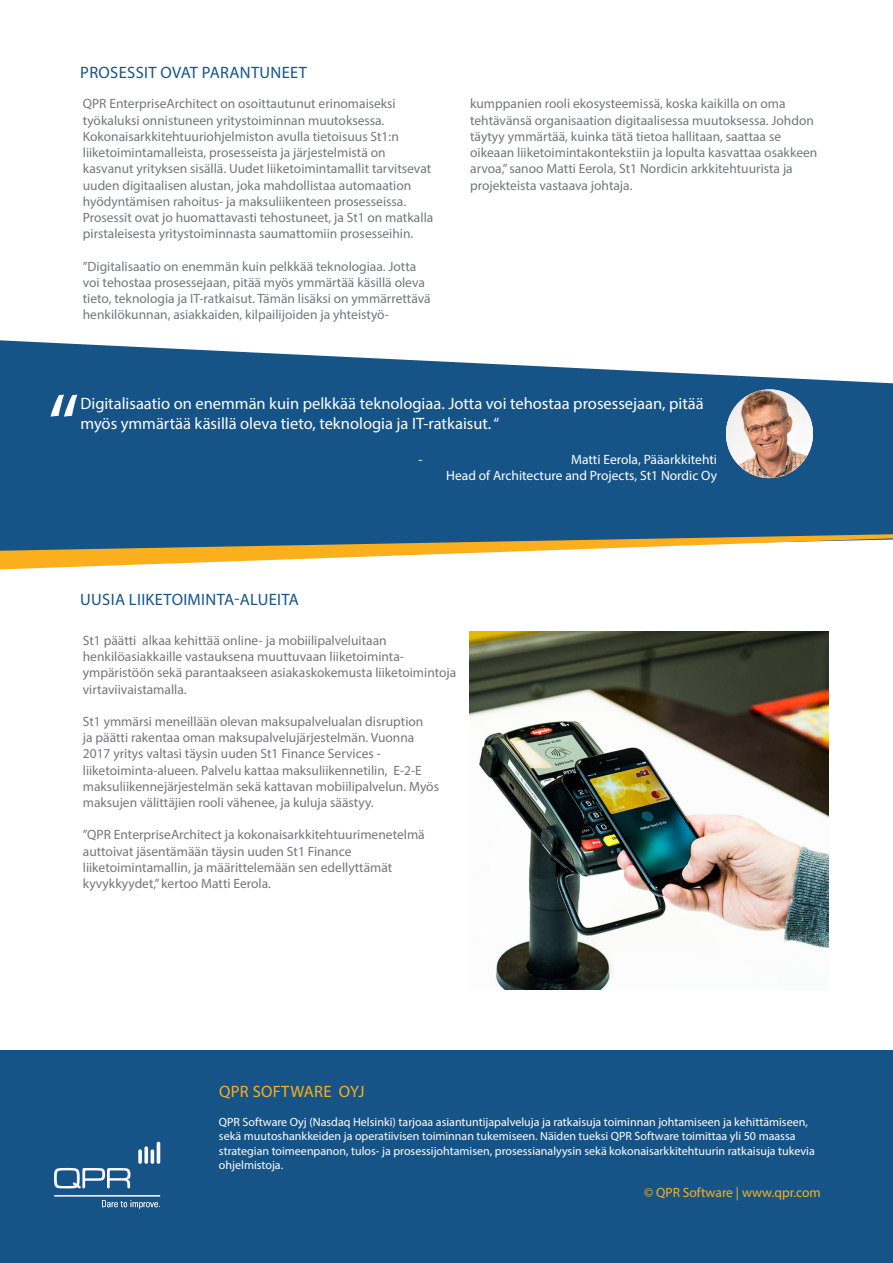
<style>
.page{position:relative;width:893px;height:1263px;background:#fff}
.page>*{position:absolute;margin:0;border:0;box-sizing:border-box;transform-origin:0 0}
.t1{font:90px "Myriad Pro";color:#fff}
.Header_2{font:16.5px/19.8px "Myriad Pro";color:#fff}
.Header_3{font:16.5px "Myriad Pro";letter-spacing:.02em;color:#165488}
.Header_2-2{font:16.5px "Myriad Pro";letter-spacing:.02em;color:#fbaf1c}
.Paragraph_2{font:13.5px/16.2px "Myriad Pro";color:#747678}
.Paragraph_1{font:13.5px "Myriad Pro";color:#fff}
.Paragraph_2-2{font:13.5px "Myriad Pro";color:#fbaf1c}
.Paragraph_2-3{font:12px/14.4px "Myriad Pro";color:#fff}
</style>
<div class="page">
<img style="left:470px;top:631px;width:358px;height:358px">
<svg style="left:0;top:340px;width:893px;height:194px;background:#316895"></svg>
<div style="left:0;top:1050px;width:893px;height:213px;background:#165488"></div>
<svg style="left:54px;top:1168px;width:76px;height:20px"></svg>
<svg style="left:138px;top:1149px;width:4px;height:15px"></svg>
<svg style="left:144px;top:1146px;width:4px;height:18px"></svg>
<hr style="left:151px;top:1149px;width:3px;height:15px;background:#fafafc;border-radius:2px">
<hr style="left:157px;top:1142px;width:3px;height:22px;background:#fafafc;border-radius:2px">
<hr style="left:54px;top:1195px;width:106px;height:1px;background:#fff">
<svg style="left:102px;top:1200px;width:58px;height:9px"></svg>
<svg style="left:0;top:534px;width:893px;height:36px"></svg>
<img style="left:726px;top:389px;width:87px;height:89px">
<p class="Header_3" style="left:80px;top:62px;width:228px">PROSESSIT OVAT PARANTUNEET</p>
<p class="Paragraph_2" style="left:83px;top:96px;width:352px">QPR EnterpriseArchitect on osoittautunut erinomaiseksi työkaluksi onnistuneen yritystoiminnan muutoksessa.<br>Kokonaisarkkitehtuuriohjelmiston avulla tietoisuus St1:n liiketoimintamalleista, prosesseista ja järjestelmistä on kasvanut yrityksen sisällä. Uudet liiketoimintamallit tarvitsevat uuden digitaalisen alustan, joka mahdollistaa automaation hyödyntämisen rahoitus- ja maksuliikenteen prosesseissa.<br>Prosessit ovat jo huomattavasti tehostuneet, ja St1 on matkalla pirstaleisesta yritystoiminnasta saumattomiin prosesseihin.</p>
<p class="Paragraph_2" style="left:83px;top:258px;width:349px">”Digitalisaatio on enemmän kuin pelkkää teknologiaa. Jotta voi tehostaa prosessejaan, pitää myös ymmärtää käsillä oleva tieto, teknologia ja IT-ratkaisut. Tämän lisäksi on ymmärrettävä henkilökunnan, asiakkaiden, kilpailijoiden ja yhteistyö-</p>
<p class="Paragraph_2" style="left:470px;top:96px;width:349px">kumppanien rooli ekosysteemissä, koska kaikilla on oma tehtävänsä organisaation digitaalisessa muutoksessa. Johdon täytyy ymmärtää, kuinka tätä tietoa hallitaan, saattaa se oikeaan liiketoimintakontekstiin ja lopulta kasvattaa osakkeen arvoa,” sanoo Matti Eerola, St1 Nordicin arkkitehtuurista ja projekteista vastaava johtaja.</p>
<p class="t1" style="left:47px;top:371px;width:33px">“</p>
<p class="Header_2" style="left:80px;top:394px;width:625px">Digitalisaatio on enemmän kuin pelkkää teknologiaa. Jotta voi tehostaa prosessejaan, pitää myös ymmärtää käsillä oleva tieto, teknologia ja IT-ratkaisut. “</p>
<p class="Paragraph_1" style="left:418px;top:451px;width:6px">-</p>
<p class="Paragraph_1" style="left:571px;top:451px;width:148px">Matti Eerola, Pääarkkitehti</p>
<p class="Paragraph_1" style="left:446px;top:467px;width:272px">Head of Architecture and Projects, St1 Nordic Oy</p>
<p class="Header_3" style="left:80px;top:589px;width:220px">UUSIA LIIKETOIMINTA-ALUEITA</p>
<p class="Paragraph_2" style="left:83px;top:632px;width:375px">St1 päätti alkaa kehittää online- ja mobiilipalveluitaan henkilöasiakkaille vastauksena muuttuvaan liiketoiminta&shy;ympäristöön sekä parantaakseen asiakaskokemusta liiketoimintoja virtaviivaistamalla.</p>
<p class="Paragraph_2" style="left:83px;top:713px;width:358px">St1 ymmärsi meneillään olevan maksupalvelualan disruption<br>ja päätti rakentaa oman maksupalvelujärjestelmän. Vuonna 2017 yritys valtasi täysin uuden St1 Finance Services - liiketoiminta-alueen. Palvelu kattaa maksuliikennetilin, E-2-E maksuliikennejärjestelmän sekä kattavan mobiilipalvelun. Myös maksujen välittäjien rooli vähenee, ja kuluja säästyy.</p>
<p class="Paragraph_2" style="left:83px;top:826px;width:343px">”QPR EnterpriseArchitect ja kokonaisarkkitehtuurimenetelmä auttoivat jäsentämään täysin uuden St1 Finance liiketoimintamallin, ja määrittelemään sen edellyttämät kyvykkyydet,” kertoo Matti Eerola.</p>
<p class="Header_2-2" style="left:219px;top:1082px;width:147px">QPR SOFTWARE OYJ</p>
<p class="Paragraph_2-3" style="left:219px;top:1114px;width:597px">QPR Software Oyj (Nasdaq Helsinki) tarjoaa asiantuntijapalveluja ja ratkaisuja toiminnan johtamiseen ja kehittämiseen, sekä muutoshankkeiden ja operatiivisen toiminnan tukemiseen. Näiden tueksi QPR Software toimittaa yli 50 maassa strategian toimeenpanon, tulos- ja prosessijohtamisen, prosessianalyysin sekä kokonaisarkkitehtuurin ratkaisuja tukevia ohjelmistoja.</p>
<p class="Paragraph_2-2" style="left:644px;top:1184px;width:178px">© QPR Software | www.qpr.com</p>
</div>
